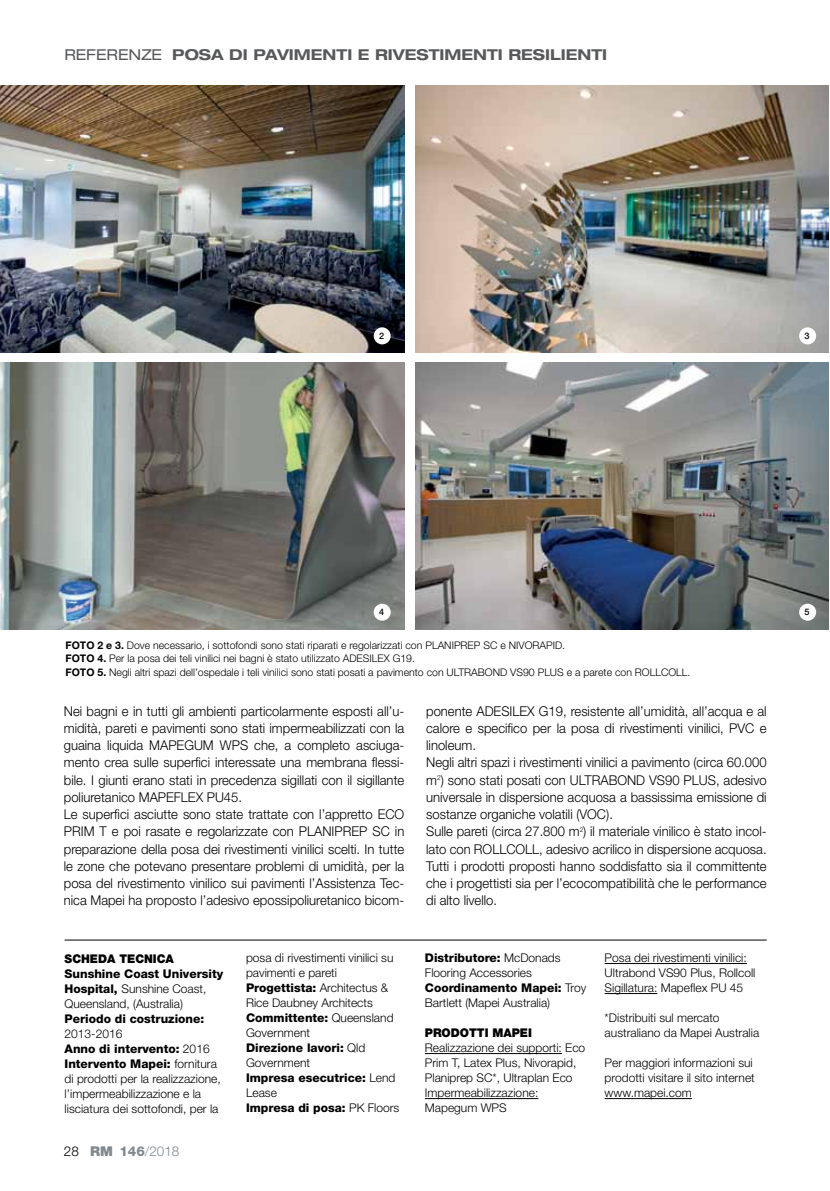
<style>
.page{position:relative;width:830px;height:1191px;background:#fff}
.page>*{position:absolute;margin:0;border:0;box-sizing:border-box;transform-origin:0 0}
.t1{font:700 expanded 15px "Helvetica Neue LT Std";color:#58595b}
.t2{font:300 13.5px/17.2px "Helvetica Neue LT Std";color:#000}
.t3{font:300 13.5px "Helvetica Neue LT Std";color:#81898e}
.t4{font:300 12px/15px "Helvetica Neue LT Std";color:#000}
.t5{font:900 12px "Helvetica Neue LT Std";color:#000}
.t6{font:800 12px "Helvetica Neue LT Std";color:#000}
.t7{font:300 10.5px/13.5px "Helvetica Neue LT Std";color:#000}
.t8{font:500 9px "Helvetica Neue LT Std";color:#000}
.s1{font-weight:400}
.s2{font-weight:700}
.s3{font-weight:800}
.s4{color:#000}
.s5{font-weight:900}
</style>
<div class="page">
<img style="left:0;top:86px;width:404px;height:267px">
<img style="left:0;top:362px;width:404px;height:267px">
<img style="left:415px;top:86px;width:413px;height:267px">
<img style="left:415px;top:362px;width:413px;height:267px">
<div style="left:373px;top:327px;width:17px;height:17px;background:#fff;border-radius:50%"></div>
<div style="left:373px;top:603px;width:17px;height:17px;background:#fff;border-radius:50%"></div>
<div style="left:798px;top:327px;width:17px;height:17px;background:#fff;border-radius:50%"></div>
<div style="left:798px;top:603px;width:17px;height:17px;background:#fff;border-radius:50%"></div>
<hr style="left:424px;top:1053px;width:137px;height:1px;background:#000">
<hr style="left:424px;top:1098px;width:114px;height:1px;background:#000">
<hr style="left:604px;top:963px;width:142px;height:1px;background:#000">
<hr style="left:604px;top:993px;width:53px;height:1px;background:#000">
<hr style="left:604px;top:1098px;width:87px;height:1px;background:#000">
<hr style="left:65px;top:939px;width:701px;height:1px;background:#000">
<p class="t1" style="left:64px;top:45px;width:544px"><span class="s1">REFERENZE</span> POSA DI PAVIMENTI E RIVESTIMENTI RESILIENTI</p>
<p class="t8" style="left:379px;top:330px;width:7px">2</p>
<p class="t8" style="left:804px;top:330px;width:7px">3</p>
<p class="t8" style="left:379px;top:607px;width:7px">4</p>
<p class="t7" style="left:66px;top:638px;width:367px"><span class="s2">FOTO 2 E 3.</span> Dove necessario, i sottofondi sono stati riparati e regolarizzati con PLANIPREP</p>
<p class="t7" style="left:483px;top:638px;width:33px">SC e NIVORAPID</p>
<p class="t7" style="left:562px;top:638px;width:4px">.</p>
<p class="t7" style="left:66px;top:651px;width:284px"><span class="s2">FOTO 4.</span> Per la posa dei teli vinilici nei bagni è stato utilizzato ADESILE</p>
<p class="t7" style="left:66px;top:651px;width:396px;text-indent:318px">X G19.<br><span class="s2">FOTO 5.</span> Negli altri spazi dell’ospedale i teli vinilici sono stati posati a pavimento con ULTRABOND</p>
<p class="t7" style="left:510px;top:665px;width:132px">VS90 PLUS e a parete con ROLLCOLL</p>
<p class="t7" style="left:687px;top:665px;width:4px">.</p>
<p class="t2" style="left:64px;top:702px;width:342px">Nei bagni e in tutti gli ambienti particolarmente esposti all’u&shy;midità, pareti e pavimenti sono stati impermeabilizzati con la guaina liquida MAPEGUM WPS che, a completo asciuga&shy;mento crea sulle superfici interessate una membrana flessi&shy;bile. I giunti erano stati in precedenza sigillati con il sigillante poliuretanico MAPEFLEX PU45.<br>Le superfici asciutte sono state trattate con l’appretto ECO<br>PRI M T e poi rasate e regolarizzate con PLANIPREP</p>
<p class="t2" style="left:64px;top:822px;width:342px;text-align:justify;text-indent:308px">SC in preparazione della posa dei rivestimenti vinilici scelti. In tutte le zone che potevano presentare problemi di umidità, per la posa del rivestimento vinilico sui pavimenti l’Assistenza Tec&shy;nica Mapei ha proposto l’adesivo epossipoliuretanico bicom-</p>
<p class="t2" style="left:426px;top:702px;width:342px;text-indent:101px">X G19, resistente all’umidità, all’acqua e al calore e specifico per la posa di rivestimenti vinilici, PVC</p>
<p class="t2" style="left:426px;top:702px;width:59px">ponente ADESILE</p>
<p class="t2" style="left:759px;top:719px;width:8px">e</p>
<p class="t2" style="left:426px;top:736px;width:342px">linoleum.<br>Negli altri spazi i rivestimenti vinilici a pavimento (circa 60.000 m<sup>2</sup>) sono stati posati con ULTRABOND</p>
<p class="t2" style="left:426px;top:771px;width:342px;text-align:justify;text-indent:223px">VS90 PLUS, adesivo universale in dispersione acquosa a bassissima emissione di sostanze organiche volatili (VOC</p>
<p class="t2" style="left:426px;top:805px;width:342px;text-indent:180px">).<br>Sulle pareti (circa 27.800 m<sup>2</sup>) il materiale vinilico è stato incol&shy;lato con ROLLCOLL</p>
<p class="t2" style="left:426px;top:840px;width:342px;text-align:justify;text-indent:113px">, adesivo acrilico in dispersione acquosa.<br>Tutti i prodotti proposti hanno soddisfatto sia il committente che i progettisti sia per l’ecocompatibilità che le performance di alto livello.</p>
<p class="t5" style="left:65px;top:952px;width:111px">SCHEDA TECNICA</p>
<p class="t4" style="left:65px;top:966px;width:160px"><span class="s3">Sunshine Coast University<br>Hospital,</span> Sunshine Coast,<br>Queensland, (Australia)</p>
<p class="t6" style="left:65px;top:1012px;width:141px">Periodo di costruzione:</p>
<p class="t4" style="left:65px;top:1026px;width:158px">2013-2016<br><span class="s3">Anno di intervento:</span> 2016<br><span class="s3">Intervento Mapei:</span> fornitura di prodotti per la realizzazione, l’impermeabilizzazione e la lisciatura dei sottofondi, per la</p>
<p class="t3" style="left:64px;top:1142px;width:117px"><span class="s4">28</span> <span class="s5">RM</span> <span class="s3">146</span>/2018</p>
<p class="t4" style="left:246px;top:950px;width:155px">posa di rivestimenti vinilici su pavimenti e pareti<br><span class="s3">Progettista:</span> Architectus &amp;<br>Rice Daubney Architects<br><span class="s3">Committente:</span> Queensland<br>Government<br><span class="s3">Direzione lavori:</span> Qld<br>Government<br><span class="s3">Impresa esecutrice:</span> Lend<br>Lease<br><span class="s3">Impresa di posa:</span> PK Floors</p>
<p class="t4" style="left:604px;top:950px;width:152px">Posa dei rivestimenti vinilici:<br>Ultrabond VS90 Plus, Rollcoll<br>Sigillatura: Mapeflex PU 45</p>
<p class="t4" style="left:424px;top:950px;width:163px"><span class="s3">Distributore:</span> McDonads<br>Flooring Accessories<br><span class="s3">Coordinamento Mapei:</span> Troy<br>Bartlett (Mapei Australia)</p>
<p class="t5" style="left:424px;top:1026px;width:107px">PRODOTTI MAPEI</p>
<p class="t4" style="left:424px;top:1040px;width:162px">Realizzazione dei supporti: Eco<br>Prim T, Latex Plus, Nivorapid,<br>Planiprep SC*, Ultraplan Eco<br>Impermeabilizzazione:<br>Mapegum WPS</p>
<p class="t4" style="left:604px;top:1010px;width:156px">*Distribuiti sul mercato australiano da Mapei Australia</p>
<p class="t4" style="left:604px;top:1055px;width:152px">Per maggiori informazioni sui prodotti visitare il sito internet www.mapei.com</p>
<p class="t8" style="left:804px;top:607px;width:7px">5</p>
</div>
